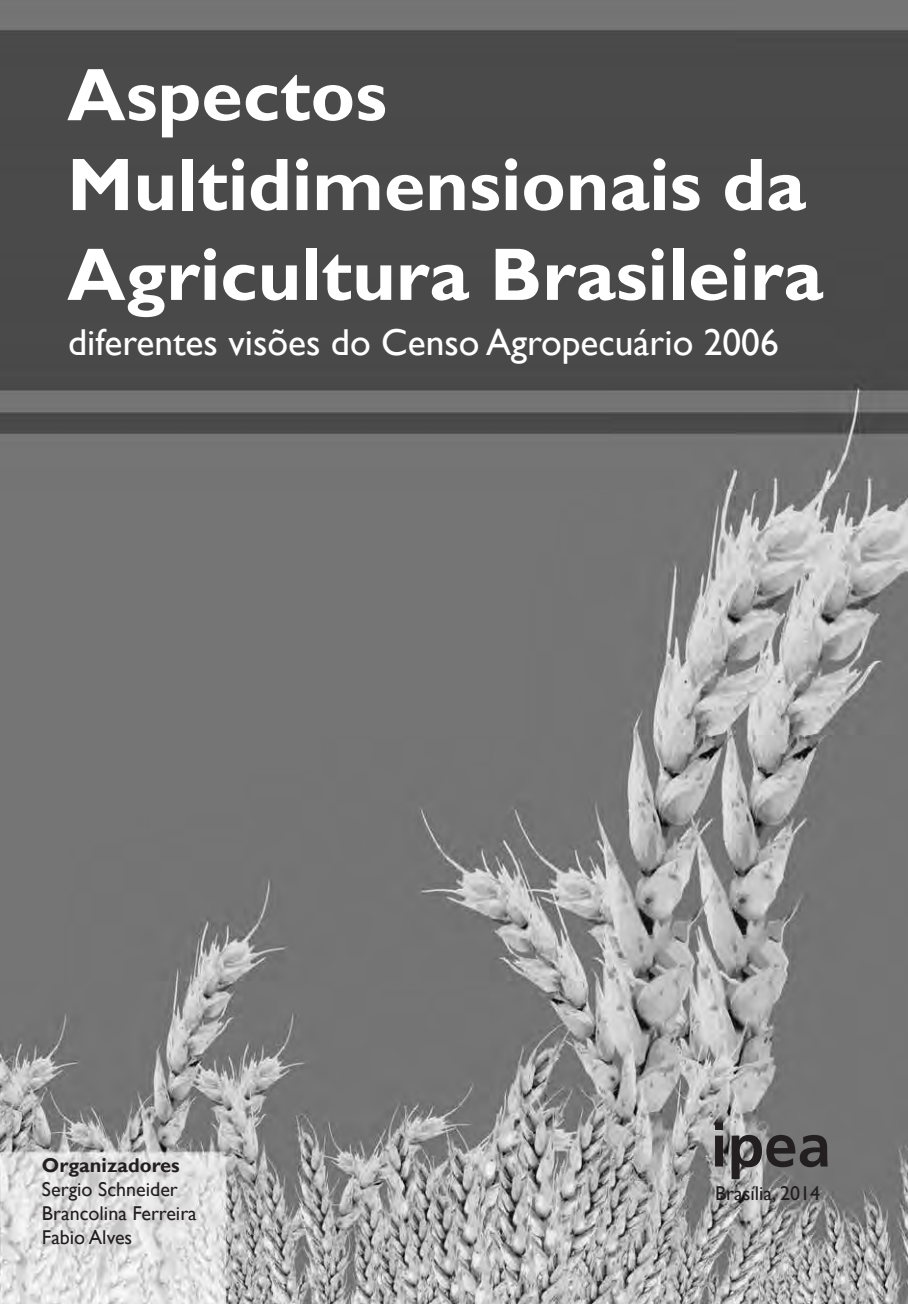
<style>
.page{position:relative;width:908px;height:1304px;background:#fff}
.page>*{position:absolute;margin:0;border:0;box-sizing:border-box;transform-origin:0 0}
.t1{font:700 74.8px "Gill Sans";color:#fff}
.t2{font:37.4px "Gill Sans";color:#fff}
.t3{font:20px "Gill Sans";color:#231f20}
.t4{font:700 20px "Gill Sans";color:#231f20}
</style>
<div class="page">
<img style="left:0;top:0;width:907px;height:1304px">
<svg style="left:714px;top:1122px;width:113px;height:57px"></svg>
<p class="t1" style="left:67px;top:50px;width:321px">Aspectos</p>
<p class="t1" style="left:67px;top:140px;width:740px">Multidimensionais da</p>
<p class="t1" style="left:67px;top:230px;width:757px">Agricultura Brasileira</p>
<p class="t2" style="left:68px;top:321px;width:711px">diferentes visões do Censo Agropecuário 2006</p>
<p class="t4" style="left:42px;top:1153px;width:139px">Organizadores</p>
<p class="t3" style="left:42px;top:1177px;width:137px">Sergio Schneider</p>
<p class="t3" style="left:42px;top:1201px;width:156px">Brancolina Ferreira</p>
<p class="t3" style="left:42px;top:1225px;width:92px">Fabio Alves</p>
<p class="t3" style="left:714px;top:1182px;width:107px">Brasília, 2014</p>
</div>
